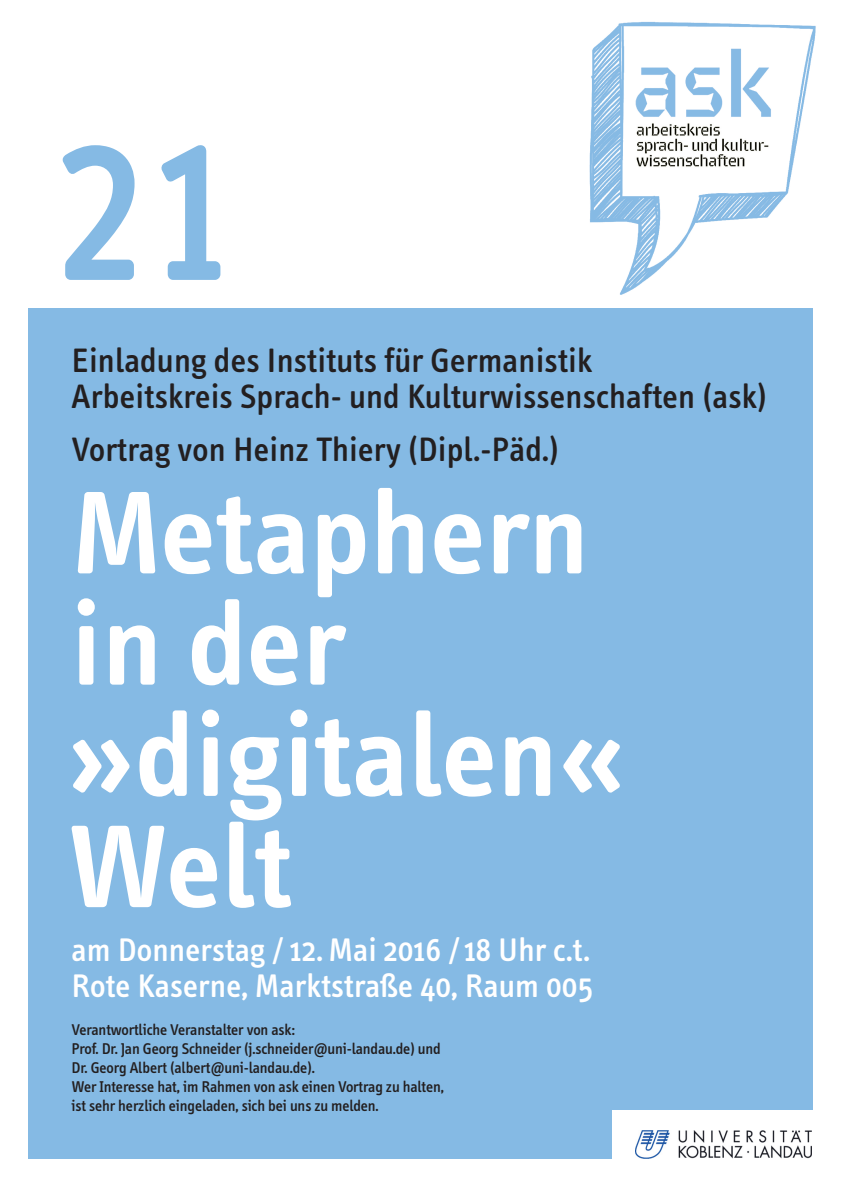
<style>
.page{position:relative;width:842px;height:1191px;background:#fff}
.page>*{position:absolute;margin:0;border:0;box-sizing:border-box;transform-origin:0 0}
.t1{font:220px "Info Text Medium Caps";color:#85bae4;scale:.96 1}
.t2{font:600 120.4px/111.2px "Info Text";letter-spacing:.005em;color:#fff}
.t3{font:500 34.7px/36px "Info Text";letter-spacing:.005em;color:#231f20}
.t4{font:500 33.5px/36px "Info Text";letter-spacing:.005em;color:#fff}
.t5{font:500 16px/19px "Info";color:#231f20}
</style>
<div class="page">
<div style="left:28px;top:308px;width:785px;height:850px;background:#85bae4"></div>
<div style="left:612px;top:1110px;width:221px;height:76px;background:#fff"></div>
<img style="left:636px;top:1130px;width:175px;height:28px">
<img style="left:589px;top:21px;width:227px;height:274px">
<img style="left:632px;top:120px;width:147px;height:51px">
<h1 class="t1" style="left:53px;top:82px;width:196px">21</h1>
<h3 class="t3" style="left:72px;top:342px;width:697px">Einladung des Instituts für Germanistik<br>Arbeitskreis Sprach- und Kulturwissenschaften (ask)</h3>
<h3 class="t3" style="left:72px;top:431px;width:489px">Vortrag von Heinz Thiery (Dipl.-Päd.)</h3>
<h2 class="t2" style="left:67px;top:478px;width:561px">Metaphern in der »digitalen«<br>Welt</h2>
<h3 class="t4" style="left:72px;top:932px;width:523px">am Donnerstag / 12. Mai 2016 / 18 Uhr c.t.<br>Rote Kaserne, Marktstraße 40, Raum 005</h3>
<p class="t5" style="left:72px;top:1020px;width:374px">Verantwortliche Veranstalter von ask:<br>Prof. Dr. Jan Georg Schneider (j.schneider@uni-landau.de) und Dr. Georg Albert (albert@uni-landau.de).<br>Wer Interesse hat, im Rahmen von ask einen Vortrag zu halten, ist sehr herzlich eingeladen, sich bei uns zu melden.</p>
</div>
